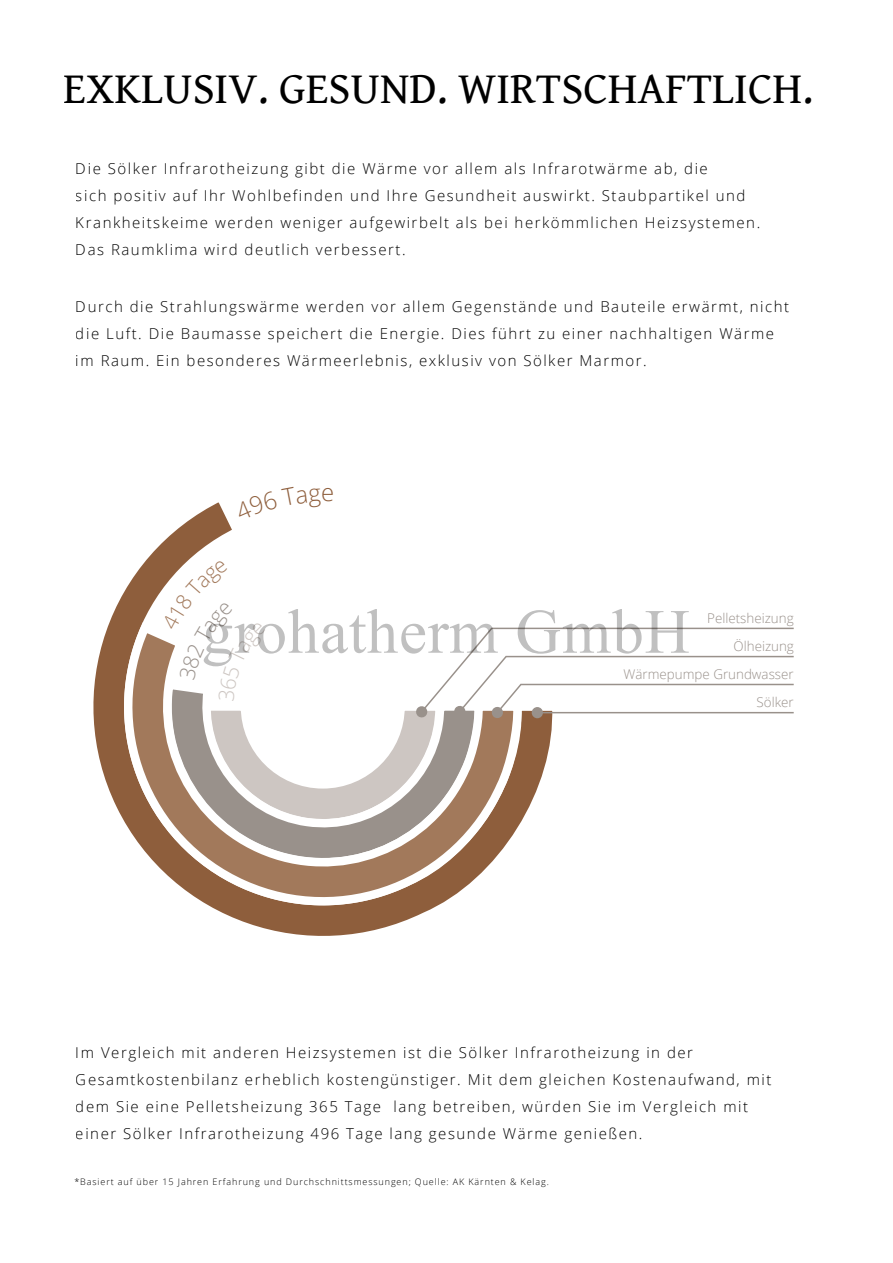
<style>
.page{position:relative;width:893px;height:1263px;background:#fff}
.page>*{position:absolute;margin:0;border:0;box-sizing:border-box;transform-origin:0 0}
.t1{font:63px "Times New Roman";color:rgb(0 0 0/.25)}
.t2{font:45px "Gentium Book Basic";color:#000}
.t3{font:300 23.85px "Open Sans";color:#8e5e3c}
.t4{font:300 15px/27px "Open Sans";letter-spacing:.1em;color:#000}
.t5{font:300 13.35px/28px "Open Sans";color:#99918b;text-align:right}
.t6{font:300 9px "Open Sans";letter-spacing:.1em;color:#000}
</style>
<div class="page">
<svg style="left:93px;top:502px;width:139px;height:263px"></svg>
<svg style="left:101px;top:617px;width:414px;height:319px"></svg>
<svg style="left:162px;top:559px;width:632px;height:273px"></svg>
<h2 class="t2" style="left:64px;top:55px;width:751px">EXKLUSIV. GESUND. WIRTSCHAFTLICH.</h2>
<p class="t4" style="left:76px;top:155px;width:686px">Die Sölker Infrarotheizung gibt die Wärme vor allem als Infrarotwärme ab, die<br>sich positiv auf Ihr Wohlbefinden und Ihre Gesundheit auswirkt. Staubpartikel und Krankheitskeime werden weniger aufgewirbelt als bei herkömmlichen Heizsystemen.<br>Das Raumklima wird deutlich verbessert.</p>
<p class="t4" style="left:76px;top:293px;width:715px">Durch die Strahlungswärme werden vor allem Gegenstände und Bauteile erwärmt, nicht die Luft. Die Baumasse speichert die Energie. Dies führt zu einer nachhaltigen Wärme im Raum. Ein besonderes Wärmeerlebnis, exklusiv von Sölker Marmor.</p>
<h3 class="t3" style="left:321px;top:476px;width:15px">e</h3>
<h1 class="t1" style="left:202px;top:597px;width:491px">grohatherm GmbH</h1>
<p class="t5" style="left:624px;top:604px;width:172px">Pelletsheizung<br>Ölheizung<br>Wärmepumpe Grundwasser</p>
<p class="t5" style="left:756px;top:688px;width:39px">Sölker</p>
<p class="t4" style="left:76px;top:1038px;width:697px">Im Vergleich mit anderen Heizsystemen ist die Sölker Infrarotheizung in der Gesamtkostenbilanz erheblich kostengünstiger. Mit dem gleichen Kostenaufwand, mit dem Sie eine Pelletsheizung 365 Tage lang betreiben, würden Sie im Vergleich mit einer Sölker Infrarotheizung 496 Tage lang gesunde Wärme genießen.</p>
<p class="t6" style="left:74px;top:1176px;width:476px">*Basiert auf über 15 Jahren Erfahrung und Durchschnittsmessungen; Quelle: AK Kärnten &amp; Kelag.</p>
</div>
